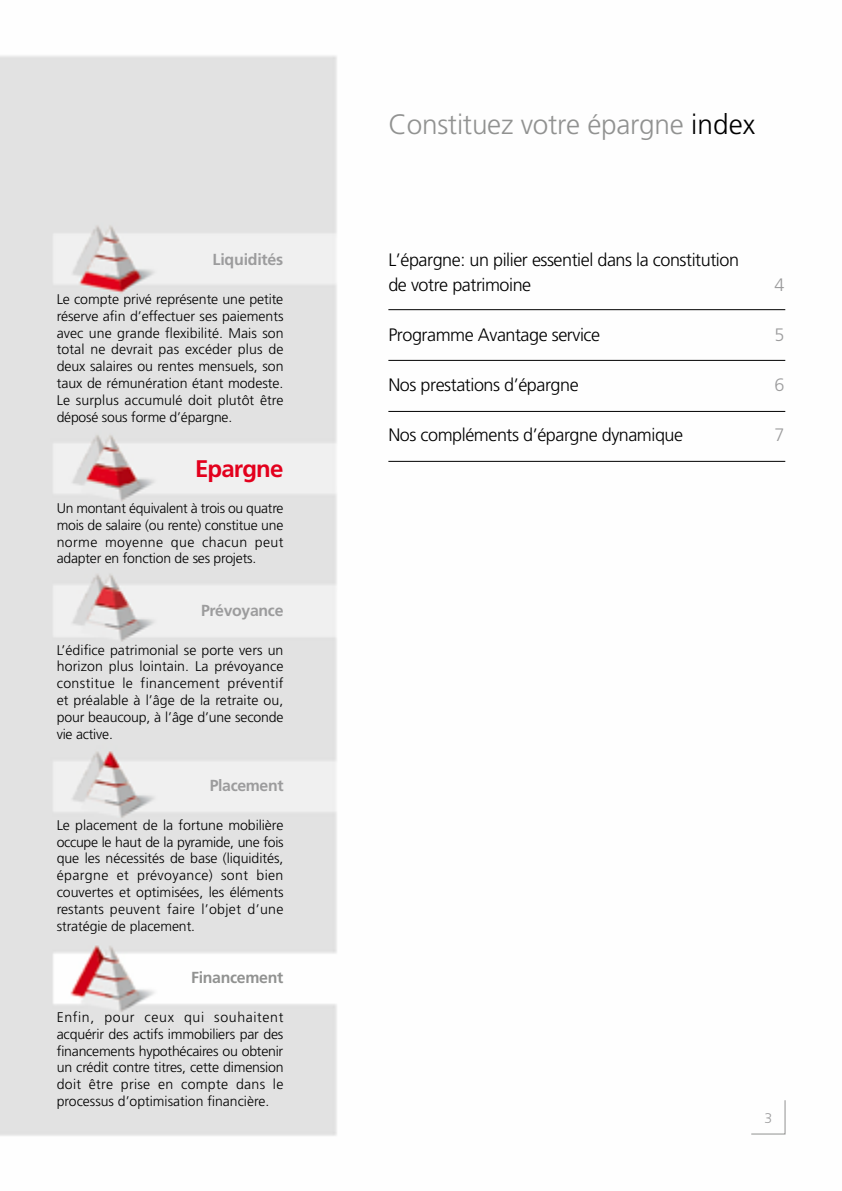
<style>
.page{position:relative;width:842px;height:1191px;background:#fff}
.page>*{position:absolute;margin:0;border:0;box-sizing:border-box;transform-origin:0 0}
.t1{font:300 28px "Frutiger LT Std";letter-spacing:-.01em;color:#919291}
.t2{font:700 24px "Frutiger LT Std";letter-spacing:-.035em;color:#e3001d}
.t3{font:300 18px/25px "Frutiger LT Std";letter-spacing:-.025em;color:#000}
.t4{font:300 18px "Frutiger LT Std";color:#9c9c9d}
.t5{font:700 16px "Frutiger LT Std";letter-spacing:-.02em;color:#9c9c9d}
.t6{font:700 16px "Frutiger LT Std";letter-spacing:-.02em;color:#919291}
.t7{font:300 14px/16.8px "Frutiger LT Std";color:#000;text-align:justify}
.t8{font:300 14px "Frutiger LT Std";color:#9c9c9d}
.s1{color:#000}
</style>
<div class="page">
<img style="left:0;top:55px;width:786px;height:1081px">
<svg style="left:751px;top:1099px;width:34px;height:35px"></svg>
<hr style="left:388px;top:309px;width:397px;height:1px;background:#000">
<hr style="left:388px;top:461px;width:397px;height:1px;background:#000">
<hr style="left:388px;top:360px;width:397px;height:1px;background:#000">
<hr style="left:388px;top:411px;width:397px;height:1px;background:#000">
<p class="t5" style="left:213px;top:250px;width:72px">Liquidités</p>
<p class="t7" style="left:57px;top:291px;width:228px">Le compte privé représente une petite réserve afin d’effectuer ses paiements avec une grande flexibilité. Mais son total ne devrait pas excéder plus de deux salaires ou rentes mensuels, son taux de rémunération étant modeste.<br>Le surplus accumulé doit plutôt être déposé sous forme d’épargne.</p>
<h2 class="t2" style="left:195px;top:454px;width:90px">Epargne</h2>
<p class="t7" style="left:57px;top:500px;width:228px">Un montant équivalent à trois ou quatre mois de salaire (ou rente) constitue une norme moyenne que chacun peut adapter en fonction de ses projets.</p>
<p class="t5" style="left:201px;top:601px;width:84px">Prévoyance</p>
<p class="t7" style="left:57px;top:641px;width:228px">L’édifice patrimonial se porte vers un horizon plus lointain. La prévoyance constitue le financement préventif et préalable à l’âge de la retraite ou, pour beaucoup, à l’âge d’une seconde vie active.</p>
<p class="t5" style="left:210px;top:776px;width:75px">Placement</p>
<p class="t7" style="left:57px;top:816px;width:228px">Le placement de la fortune mobilière occupe le haut de la pyramide, une fois que les nécessités de base (liquidités, épargne et prévoyance) sont bien couvertes et optimisées, les éléments restants peuvent faire l’objet d’une stratégie de placement.</p>
<p class="t6" style="left:191px;top:968px;width:94px">Financement</p>
<p class="t7" style="left:57px;top:1008px;width:228px">Enfin, pour ceux qui souhaitent acquérir des actifs immobiliers par des financements hypothécaires ou obtenir un crédit contre titres, cette dimension doit être prise en compte dans le processus d’optimisation financière.</p>
<h1 class="t1" style="left:388px;top:109px;width:368px">Constituez votre épargne <span class="s1">index</span></h1>
<p class="t3" style="left:388px;top:247px;width:352px">L’épargne: un pilier essentiel dans la constitution de votre patrimoine</p>
<p class="t4" style="left:774px;top:274px;width:12px">4</p>
<p class="t3" style="left:388px;top:322px;width:213px">Programme Avantage service</p>
<p class="t4" style="left:774px;top:324px;width:12px">5</p>
<p class="t3" style="left:388px;top:372px;width:192px">Nos prestations d’épargne</p>
<p class="t4" style="left:774px;top:374px;width:12px">6</p>
<p class="t3" style="left:388px;top:422px;width:296px">Nos compléments d’épargne dynamique</p>
<p class="t4" style="left:774px;top:424px;width:12px">7</p>
<p class="t8" style="left:764px;top:1109px;width:9px">3</p>
</div>
